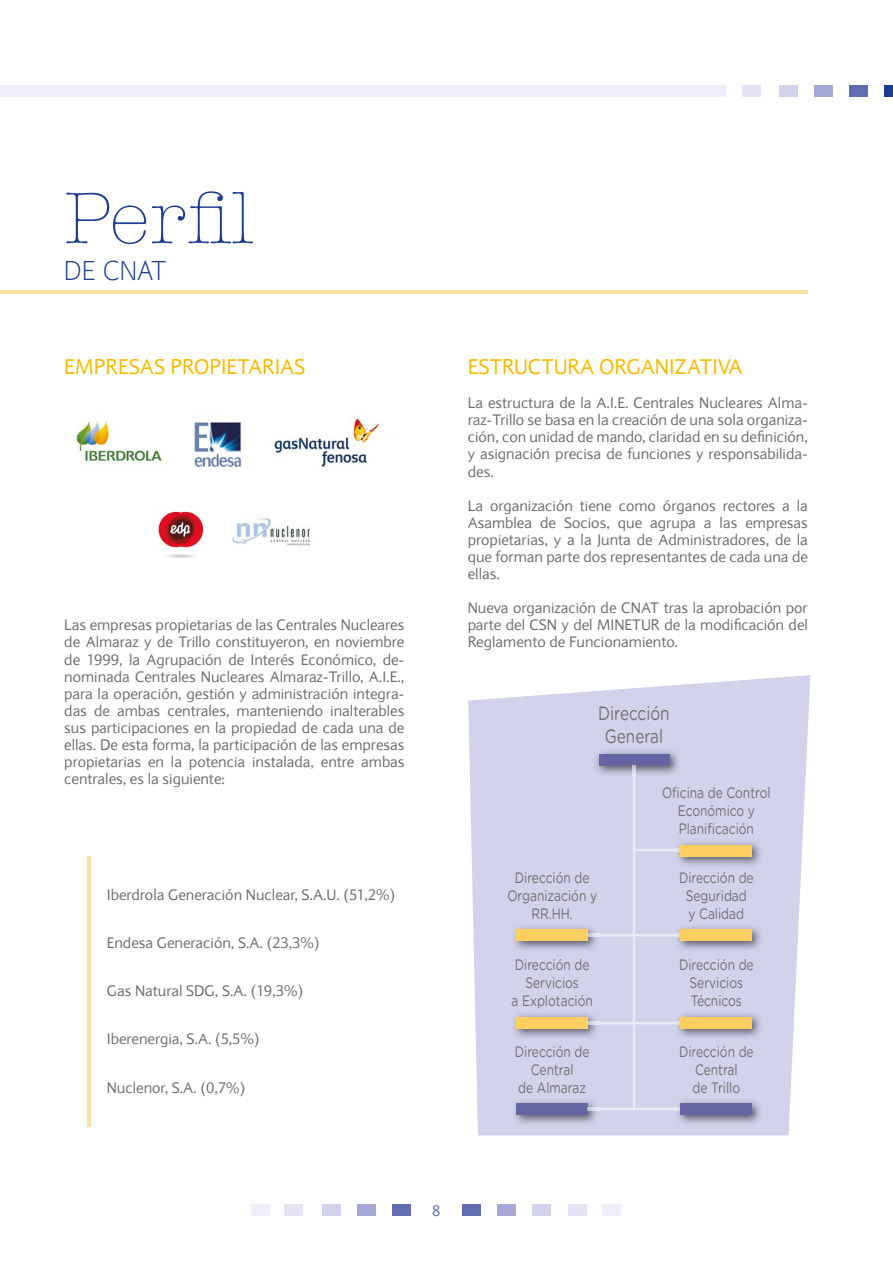
<style>
.page{position:relative;width:893px;height:1263px;background:#fff}
.page>*{position:absolute;margin:0;border:0;box-sizing:border-box;transform-origin:0 0}
.t1{font:300 75px "American Typewriter";color:#1d3d91}
.t2{font:200 27px "Expert Sans";color:#1d3d91}
.t3{font:21px "Expert Sans";color:#fbba00}
.t4{font:19.2px/23px "Gotham Rounded";color:#706f6f;text-align:center;scale:.8 1}
.t5{font:15px/17.1px "Expert Sans";color:#706f6f;text-align:justify}
.t6{font:15px/18px "Gotham Rounded";color:#706f6f;text-align:center;scale:.8 1}
.t7{font:15px "Expert Sans";color:#616db1}
</style>
<div class="page">
<div style="left:322px;top:1204px;width:19px;height:11px;background:#d2d2eb"></div>
<div style="left:357px;top:1204px;width:19px;height:11px;background:#a6a7d4"></div>
<div style="left:392px;top:1204px;width:19px;height:11px;background:#616db1"></div>
<div style="left:532px;top:1204px;width:19px;height:11px;background:#d2d2eb"></div>
<div style="left:497px;top:1204px;width:19px;height:11px;background:#a6a7d4"></div>
<div style="left:462px;top:1204px;width:19px;height:11px;background:#616db1"></div>
<div style="left:602px;top:1204px;width:19px;height:11px;background:#efeff9"></div>
<div style="left:568px;top:1204px;width:19px;height:11px;background:#e4e4f4"></div>
<div style="left:251px;top:1204px;width:19px;height:11px;background:#efeff9"></div>
<div style="left:284px;top:1204px;width:19px;height:11px;background:#e4e4f4"></div>
<div style="left:779px;top:85px;width:19px;height:11px;background:#d2d2eb"></div>
<div style="left:814px;top:85px;width:19px;height:11px;background:#a6a7d4"></div>
<div style="left:849px;top:85px;width:19px;height:11px;background:#616db1"></div>
<div style="left:0;top:85px;width:727px;height:11px;background:#efeff9"></div>
<div style="left:742px;top:85px;width:18px;height:11px;background:#e4e4f4"></div>
<hr style="left:0;top:290px;width:808px;height:3px;background:#ffe1a4">
<hr style="left:87px;top:856px;width:3px;height:271px;background:#ffe1a4">
<img style="left:76px;top:418px;width:306px;height:50px">
<svg style="left:468px;top:675px;width:342px;height:460px;background:#d6d6ed"></svg>
<img style="left:512px;top:1098px;width:87px;height:28px">
<div style="left:516px;top:1103px;width:72px;height:12px;background:#6565a4"></div>
<img style="left:593px;top:748px;width:88px;height:17px">
<div style="left:599px;top:754px;width:71px;height:11px;background:#6565a4"></div>
<img style="left:512px;top:924px;width:75px;height:28px">
<div style="left:516px;top:929px;width:72px;height:12px;background:#fece61"></div>
<img style="left:512px;top:1011px;width:75px;height:28px">
<div style="left:516px;top:1017px;width:72px;height:11px;background:#fece61"></div>
<img style="left:691px;top:839px;width:72px;height:28px">
<div style="left:681px;top:845px;width:71px;height:11px;background:#fece61"></div>
<img style="left:675px;top:1098px;width:88px;height:28px">
<div style="left:681px;top:1103px;width:71px;height:12px;background:#6565a4"></div>
<img style="left:691px;top:924px;width:72px;height:28px">
<div style="left:681px;top:929px;width:71px;height:12px;background:#fece61"></div>
<img style="left:691px;top:1011px;width:72px;height:28px">
<svg style="left:587px;top:765px;width:104px;height:345px;background:#d1d1e8"></svg>
<div style="left:681px;top:1017px;width:71px;height:11px;background:#fece61"></div>
<img style="left:158px;top:511px;width:46px;height:47px">
<img style="left:232px;top:517px;width:78px;height:29px">
<div style="left:884px;top:85px;width:9px;height:11px;background:#1d3d91"></div>
<h1 class="t1" style="left:64px;top:163px;width:191px">Perfil</h1>
<h2 class="t2" style="left:64px;top:255px;width:104px">DE CNAT</h2>
<h3 class="t3" style="left:64px;top:353px;width:243px">EMPRESAS PROPIETARIAS</h3>
<p class="t5" style="left:64px;top:616px;width:342px">Las empresas propietarias de las Centrales Nucleares de Almaraz y de Trillo constituyeron, en noviembre de 1999, la Agrupación de Interés Económico, de&shy;nominada Centrales Nucleares Almaraz-Trillo, A.I.E., para la operación, gestión y administración integra&shy;das de ambas centrales, manteniendo inalterables sus participaciones en la propiedad de cada una de ellas. De esta forma, la participación de las empresas propietarias en la potencia instalada, entre ambas centrales, es la siguiente:</p>
<p class="t5" style="left:107px;top:886px;width:290px">Iberdrola Generación Nuclear, S.A.U. (51,2%)</p>
<p class="t5" style="left:107px;top:934px;width:214px">Endesa Generación, S.A. (23,3%)</p>
<p class="t5" style="left:107px;top:982px;width:198px">Gas Natural SDG, S.A. (19,3%)</p>
<p class="t5" style="left:107px;top:1030px;width:154px">Iberenergia, S.A. (5,5%)</p>
<p class="t5" style="left:107px;top:1078px;width:140px">Nuclenor, S.A. (0,7%)</p>
<h3 class="t3" style="left:468px;top:353px;width:276px">ESTRUCTURA ORGANIZATIVA</h3>
<p class="t5" style="left:468px;top:394px;width:342px">La estructura de la A.I.E. Centrales Nucleares Alma&shy;raz-Trillo se basa en la creación de una sola organiza&shy;ción, con unidad de mando, claridad en su definición, y asignación precisa de funciones y responsabilida&shy;des.</p>
<p class="t5" style="left:468px;top:497px;width:342px">La organización tiene como órganos rectores a la Asamblea de Socios, que agrupa a las empresas propietarias, y a la Junta de Administradores, de la que forman parte dos representantes de cada una de ellas.</p>
<p class="t5" style="left:468px;top:599px;width:342px">Nueva organización de CNAT tras la aprobación por parte del CSN y del MINETUR de la modificación del Reglamento de Funcionamiento.</p>
<p class="t4" style="left:598px;top:701px;width:91px">Dirección<br>General</p>
<p class="t6" style="left:507px;top:868px;width:114px">Dirección de<br>Organización y<br>RR.HH.</p>
<p class="t6" style="left:512px;top:955px;width:103px">Dirección de<br>Servicios<br>a Explotación</p>
<p class="t6" style="left:515px;top:1042px;width:95px">Dirección de<br>Central<br>de Almaraz</p>
<p class="t6" style="left:662px;top:783px;width:137px">Oficina de Control<br>Económico y<br>Planificación</p>
<p class="t6" style="left:679px;top:868px;width:95px">Dirección de<br>Seguridad<br>y Calidad</p>
<p class="t6" style="left:679px;top:955px;width:95px">Dirección de<br>Servicios<br>Técnicos</p>
<p class="t6" style="left:679px;top:1042px;width:95px">Dirección de<br>Central<br>de Trillo</p>
<p class="t7" style="left:432px;top:1201px;width:10px">8</p>
</div>
